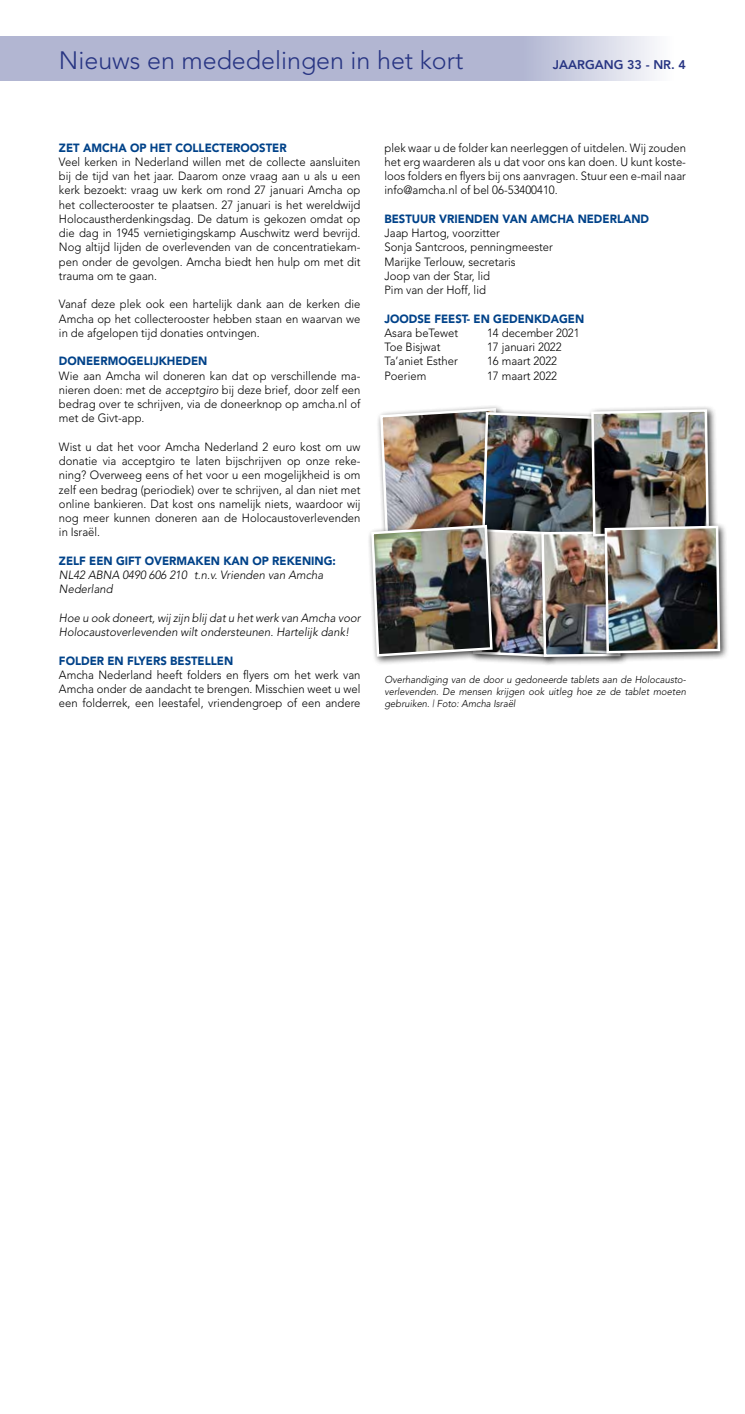
<style>
.page{position:relative;width:745px;height:1414px;background:#fff}
.page>*{position:absolute;margin:0;border:0;box-sizing:border-box;transform-origin:0 0}
.t1{font:300 25px "Avenir";color:#283583}
.t2{font:800 12.5px "Avenir";color:#283583}
.t3{font:300 11.88px/14.2px "Avenir";color:#000;text-align:justify;scale:.95 1}
.t4{font:900 11.88px "Avenir";color:#004289;scale:.95 1}
.t5{font:italic 300 11.88px/14.2px "Avenir";color:#000;scale:.95 1}
.t6{font:italic 300 10px/12px "Avenir";color:#000;text-align:justify;scale:.95 1}
.s1{font-style:italic}
</style>
<div class="page">
<div style="left:468px;top:525px;width:94px;height:141px;background:#000;opacity:.75"></div>
<div style="left:537px;top:527px;width:92px;height:139px;background:#000;opacity:.75"></div>
<svg style="left:0;top:37px;width:655px;height:44px;background:#b8bcd5"></svg>
<div style="left:367px;top:521px;width:134px;height:144px;background:#000;opacity:.75"></div>
<div style="left:600px;top:522px;width:128px;height:141px;background:#000;opacity:.75"></div>
<img style="left:369px;top:407px;width:352px;height:251px">
<h1 class="t1" style="left:59px;top:46px;width:405px">Nieuws en mededelingen in het kort</h1>
<p class="t2" style="left:552px;top:58px;width:135px">JAARGANG 33 - NR. 4</p>
<p class="t4" style="left:59px;top:140px;width:241px">ZET AMCHA OP HET COLLECTEROOSTER</p>
<p class="t3" style="left:59px;top:155px;width:319px">Veel kerken in Nederland willen met de collecte aansluiten bij de tijd van het jaar. Daarom onze vraag aan u als u een kerk bezoekt: vraag uw kerk om rond 27 januari Amcha op het collecterooster te plaatsen. 27 januari is het wereldwijd Holocaustherdenkingsdag. De datum is gekozen omdat op die dag in 1945 vernietigingskamp Auschwitz werd bevrijd.<br>Nog altijd lijden de overlevenden van de concentratiekam&shy;pen onder de gevolgen. Amcha biedt hen hulp om met dit trauma om te gaan.</p>
<p class="t3" style="left:59px;top:297px;width:319px">Vanaf deze plek ook een hartelijk dank aan de kerken die Amcha op het collecterooster hebben staan en waarvan we in de afgelopen tijd donaties ontvingen.</p>
<p class="t4" style="left:59px;top:354px;width:158px">DONEERMOGELIJKHEDEN</p>
<p class="t3" style="left:59px;top:368px;width:319px">Wie aan Amcha wil doneren kan dat op verschillende ma&shy;nieren doen: met de <span class="s1">acceptgiro</span> bij deze brief, door zelf een bedrag over te schrijven, via de doneerknop op amcha.nl of met de Givt-app.</p>
<p class="t3" style="left:59px;top:440px;width:319px">Wist u dat het voor Amcha Nederland 2 euro kost om uw donatie via acceptgiro te laten bijschrijven op onze reke&shy;ning? Overweeg eens of het voor u een mogelijkheid is om zelf een bedrag (periodiek) over te schrijven, al dan niet met online bankieren. Dat kost ons namelijk niets, waardoor wij nog meer kunnen doneren aan de Holocaustoverlevenden in Israël.</p>
<p class="t4" style="left:59px;top:553px;width:293px">ZELF EEN GIFT OVERMAKEN KAN OP REKENING:</p>
<p class="t5" style="left:59px;top:568px;width:279px">NL42 ABNA 0490 606 210 t.n.v. Vrienden van Amcha<br>Nederland</p>
<p class="t5" style="left:59px;top:611px;width:319px">Hoe u ook doneert, wij zijn blij dat u het werk van Amcha voor<br>Holocaustoverlevenden wilt ondersteunen. Hartelijk dank!</p>
<p class="t4" style="left:59px;top:653px;width:185px">FOLDER EN FLYERS BESTELLEN</p>
<p class="t3" style="left:59px;top:668px;width:319px">Amcha Nederland heeft folders en flyers om het werk van Amcha onder de aandacht te brengen. Misschien weet u wel een folderrek, een leestafel, vriendengroep of een andere</p>
<p class="t3" style="left:384px;top:140px;width:319px">plek waar u de folder kan neerleggen of uitdelen. Wij zouden het erg waarderen als u dat voor ons kan doen. U kunt koste&shy;loos folders en flyers bij ons aanvragen. Stuur een e-mail naar info@amcha.nl of bel 06-53400410.</p>
<p class="t4" style="left:384px;top:211px;width:280px">BESTUUR VRIENDEN VAN AMCHA NEDERLAND</p>
<p class="t3" style="left:384px;top:226px;width:179px;text-align:left">Jaap Hartog, voorzitter<br>Sonja Santcroos, penningmeester<br>Marijke Terlouw, secretaris<br>Joop van der Star, lid<br>Pim van der Hoff, lid</p>
<p class="t4" style="left:384px;top:311px;width:212px">JOODSE FEEST- EN GEDENKDAGEN</p>
<p class="t3" style="left:384px;top:326px;width:79px">Asara beTewet</p>
<p class="t3" style="left:487px;top:326px;width:99px">14 december 2021</p>
<p class="t3" style="left:384px;top:340px;width:60px">Toe Bisjwat</p>
<p class="t3" style="left:487px;top:340px;width:80px">17 januari 2022</p>
<p class="t3" style="left:384px;top:354px;width:79px">Ta’aniet Esther</p>
<p class="t3" style="left:487px;top:354px;width:75px">16 maart 2022</p>
<p class="t3" style="left:384px;top:368px;width:45px">Poeriem</p>
<p class="t3" style="left:487px;top:368px;width:75px">17 maart 2022</p>
<p class="t6" style="left:384px;top:673px;width:319px">Overhandiging van de door u gedoneerde tablets aan de Holocausto&shy;verlevenden. De mensen krijgen ook uitleg hoe ze de tablet moeten gebruiken. | Foto: Amcha Israël</p>
</div>
